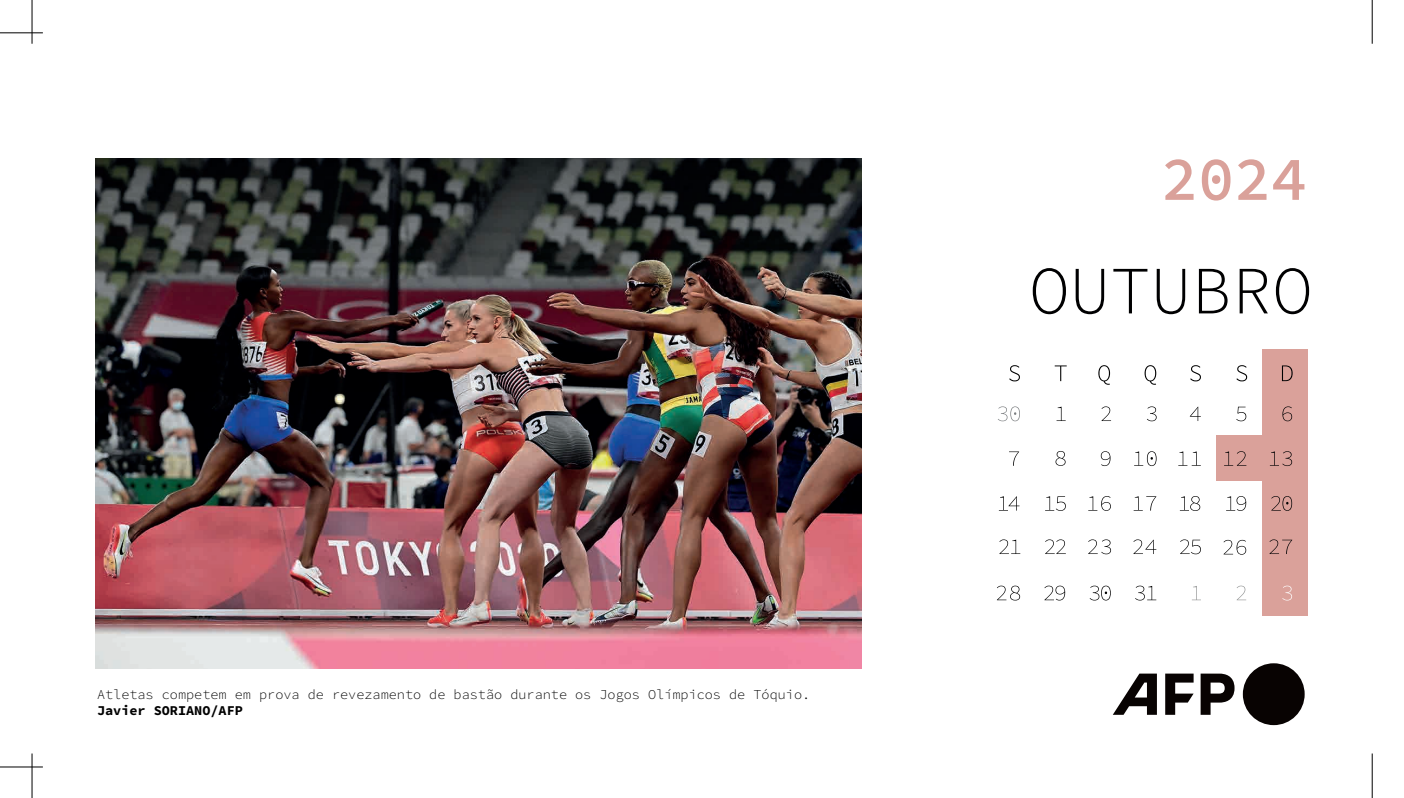
<style>
.page{position:relative;width:1404px;height:798px;background:#fff}
.page>*{position:absolute;margin:0;border:0;box-sizing:border-box;transform-origin:0 0}
.t1{font:300 67.5px "Source Code Pro";color:#000001}
.t2{font:600 60.75px "Source Code Pro";color:#daa19a}
.t3{font:300 13.5px "Source Code Pro";color:#000001}
.t4{font:700 13.5px "Source Code Pro";color:#000001}
</style>
<div class="page">
<div style="left:1216px;top:435px;width:53px;height:45px;background:#daa19a"></div>
<div style="left:1262px;top:349px;width:45px;height:266px;background:#daa19a"></div>
<svg style="left:998px;top:406px;width:21px;height:15px"></svg>
<svg style="left:1056px;top:406px;width:9px;height:15px"></svg>
<svg style="left:1101px;top:406px;width:9px;height:15px"></svg>
<svg style="left:1147px;top:406px;width:9px;height:15px"></svg>
<svg style="left:1189px;top:406px;width:11px;height:15px"></svg>
<svg style="left:1236px;top:406px;width:10px;height:15px"></svg>
<svg style="left:1282px;top:406px;width:9px;height:15px"></svg>
<svg style="left:1009px;top:451px;width:9px;height:14px"></svg>
<svg style="left:1055px;top:451px;width:10px;height:14px"></svg>
<svg style="left:1100px;top:451px;width:10px;height:15px"></svg>
<svg style="left:1134px;top:451px;width:22px;height:15px"></svg>
<svg style="left:1179px;top:451px;width:18px;height:14px"></svg>
<svg style="left:1225px;top:451px;width:21px;height:14px"></svg>
<svg style="left:1269px;top:451px;width:22px;height:15px"></svg>
<svg style="left:1000px;top:496px;width:19px;height:14px"></svg>
<svg style="left:1046px;top:496px;width:19px;height:14px"></svg>
<svg style="left:1089px;top:496px;width:21px;height:14px"></svg>
<svg style="left:1134px;top:496px;width:22px;height:14px"></svg>
<svg style="left:1181px;top:496px;width:19px;height:14px"></svg>
<svg style="left:1227px;top:496px;width:18px;height:14px"></svg>
<svg style="left:1271px;top:496px;width:20px;height:14px"></svg>
<svg style="left:999px;top:539px;width:18px;height:14px"></svg>
<svg style="left:1045px;top:539px;width:20px;height:14px"></svg>
<svg style="left:1088px;top:539px;width:22px;height:15px"></svg>
<svg style="left:1133px;top:539px;width:23px;height:14px"></svg>
<svg style="left:1180px;top:539px;width:20px;height:15px"></svg>
<svg style="left:1223px;top:539px;width:22px;height:15px"></svg>
<svg style="left:1269px;top:539px;width:22px;height:14px"></svg>
<svg style="left:997px;top:585px;width:23px;height:15px"></svg>
<svg style="left:1044px;top:585px;width:21px;height:15px"></svg>
<svg style="left:1089px;top:585px;width:21px;height:15px"></svg>
<svg style="left:1135px;top:585px;width:21px;height:15px"></svg>
<svg style="left:1192px;top:586px;width:8px;height:14px"></svg>
<svg style="left:1236px;top:585px;width:9px;height:15px"></svg>
<svg style="left:1282px;top:585px;width:9px;height:15px"></svg>
<svg style="left:1009px;top:365px;width:10px;height:16px"></svg>
<svg style="left:1054px;top:365px;width:12px;height:16px"></svg>
<svg style="left:1098px;top:365px;width:11px;height:19px"></svg>
<svg style="left:1144px;top:365px;width:12px;height:19px"></svg>
<svg style="left:1190px;top:365px;width:10px;height:16px"></svg>
<svg style="left:1236px;top:365px;width:10px;height:16px"></svg>
<svg style="left:1281px;top:365px;width:11px;height:16px"></svg>
<img style="left:96px;top:158px;width:765px;height:510px">
<svg style="left:1112px;top:663px;width:192px;height:61px"></svg>
<hr style="left:0;top:32px;width:43px;height:1px;background:#000">
<hr style="left:0;top:766px;width:43px;height:1px;background:#000">
<hr style="left:32px;top:753px;width:1px;height:44px;background:#000">
<hr style="left:1371px;top:753px;width:1px;height:44px;background:#000">
<hr style="left:32px;top:0;width:1px;height:44px;background:#000">
<hr style="left:1371px;top:0;width:1px;height:44px;background:#000">
<p class="t3" style="left:97px;top:684px;width:714px">Atletas competem em prova de revezamento de bastão durante os Jogos Olímpicos de Tóquio.</p>
<p class="t4" style="left:97px;top:700px;width:147px">Javier SORIANO/AFP</p>
<h2 class="t2" style="left:1161px;top:135px;width:147px">2024</h2>
<h1 class="t1" style="left:1028px;top:242px;width:285px">OUTUBRO</h1>
</div>
